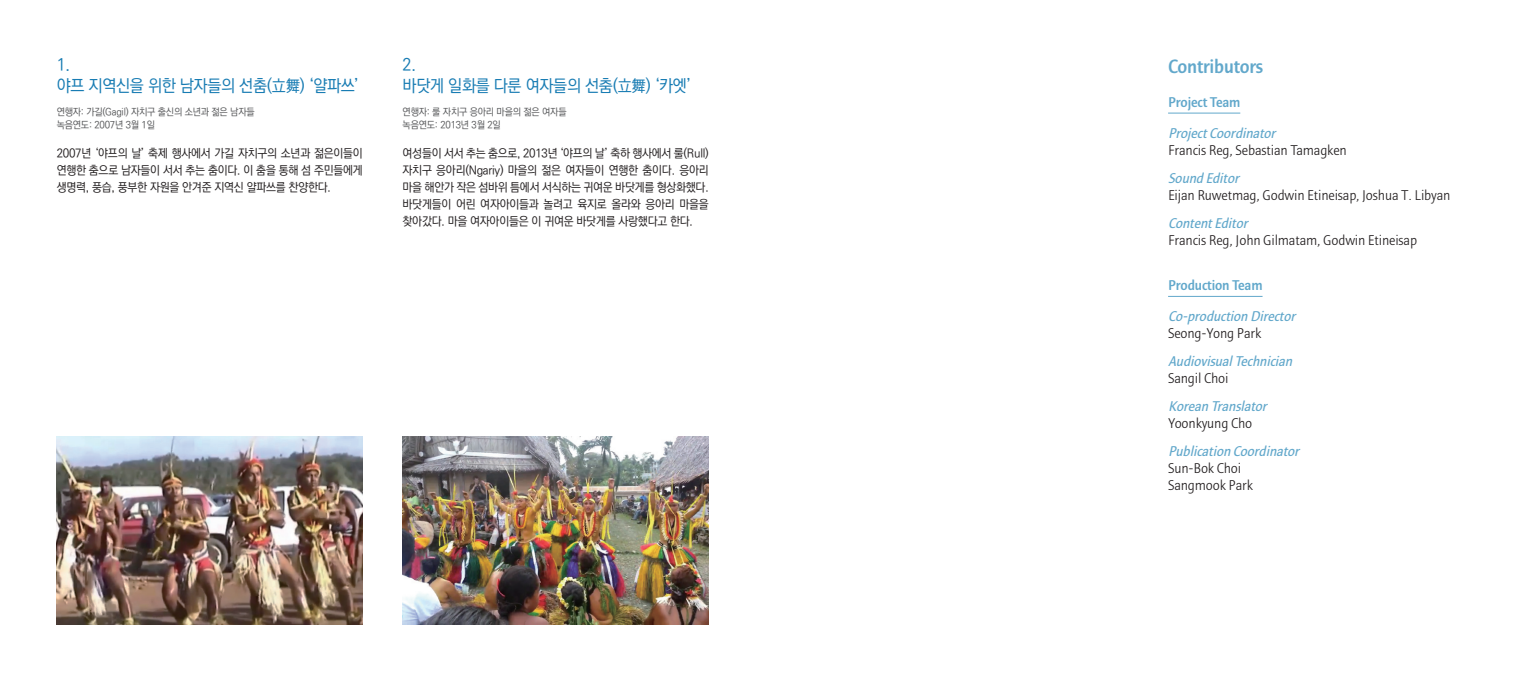
<style>
.page{position:relative;width:1531px;height:681px;background:#fff}
.page>*{position:absolute;margin:0;border:0;box-sizing:border-box;transform-origin:0 0}
.t1{font:700 19px "Arita Sans";letter-spacing:-.01em;color:#62a8cb}
.t2{font:500 17px/20.4px "Ko Pub Dotum";letter-spacing:-.02em;color:#187cb3;scale:.95 1}
.t3{font:500 14px/16.8px "Arita Sans";letter-spacing:-.01em;color:#231f20}
.t4{font:italic 600 14px "Arita Sans";color:#62a8cb}
.t5{font:700 14px "Arita Sans";letter-spacing:-.01em;color:#62a8cb}
.t6{font:500 12px/17px "Ko Pub Dotum";letter-spacing:-.02em;color:#231f20;text-align:justify;scale:.95 1}
.t7{font:500 10px/13px "Ko Pub Dotum";letter-spacing:-.02em;color:#57585a;scale:.95 1}
</style>
<div class="page">
<hr style="left:1168px;top:113px;width:72px;height:1px;background:#62a8cb">
<hr style="left:1168px;top:296px;width:94px;height:1px;background:#62a8cb">
<img style="left:57px;top:437px;width:306px;height:187px">
<img style="left:403px;top:437px;width:306px;height:187px">
<h2 class="t2" style="left:57px;top:55px;width:320px">1.<br>야프 지역신을 위한 남자들의 선춤(立舞) ‘얄파쓰’</h2>
<p class="t7" style="left:57px;top:106px;width:210px">연행자: 가길(Gagil) 자치구 출신의 소년과 젊은 남자들 녹음연도: 2007년 3월 1일</p>
<p class="t6" style="left:57px;top:145px;width:324px">2007년 ‘야프의 날’ 축제 행사에서 가길 자치구의 소년과 젊은이들이 연행한 춤으로 남자들이 서서 추는 춤이다. 이 춤을 통해 섬 주민들에게 생명력, 풍습, 풍부한 자원을 안겨준 지역신 얄파쓰를 찬양한다.</p>
<h2 class="t2" style="left:403px;top:55px;width:305px">2.<br>바닷게 일화를 다룬 여자들의 선춤(立舞) ‘카엣’</h2>
<p class="t7" style="left:403px;top:106px;width:174px">연행자: 룰 자치구 응아리 마을의 젊은 여자들 녹음연도: 2013년 3월 2일</p>
<p class="t6" style="left:403px;top:145px;width:324px">여성들이 서서 추는 춤으로, 2013년 ‘야프의 날’ 축하 행사에서 룰(Rull) 자치구 응아리(Ngariy) 마을의 젊은 여자들이 연행한 춤이다. 응아리 마을 해안가 작은 섬바위 틈에서 서식하는 귀여운 바닷게를 형상화했다. 바닷게들이 어린 여자아이들과 놀려고 육지로 올라와 응아리 마을을 찾아갔다. 마을 여자아이들은 이 귀여운 바닷게를 사랑했다고 한다.</p>
<h1 class="t1" style="left:1168px;top:55px;width:97px">Contributors</h1>
<p class="t5" style="left:1168px;top:94px;width:74px">Project Team</p>
<p class="t4" style="left:1168px;top:125px;width:112px">ProjectCoordinator</p>
<p class="t3" style="left:1168px;top:142px;width:180px">Francis Reg, Sebastian Tamagken</p>
<p class="t4" style="left:1168px;top:170px;width:76px">Sound Editor</p>
<p class="t3" style="left:1168px;top:187px;width:284px">Eijan Ruwetmag, Godwin Etineisap, Joshua T. Libyan</p>
<p class="t4" style="left:1168px;top:215px;width:84px">ContentEditor</p>
<p class="t3" style="left:1168px;top:232px;width:251px">Francis Reg, John Gilmatam, Godwin Etineisap</p>
<p class="t5" style="left:1168px;top:277px;width:96px">Production Team</p>
<p class="t4" style="left:1168px;top:308px;width:132px">Co-production Director</p>
<p class="t3" style="left:1168px;top:325px;width:95px">Seong-Yong Park</p>
<p class="t4" style="left:1168px;top:353px;width:129px">AudiovisualTechnician</p>
<p class="t3" style="left:1168px;top:370px;width:62px">Sangil Choi</p>
<p class="t4" style="left:1168px;top:398px;width:104px">Korean Translator</p>
<p class="t3" style="left:1168px;top:415px;width:86px">Yoonkyung Cho</p>
<p class="t4" style="left:1168px;top:443px;width:136px">Publication Coordinator</p>
<p class="t3" style="left:1168px;top:460px;width:86px">Sun-Bok Choi<br>Sangmook Park</p>
</div>
